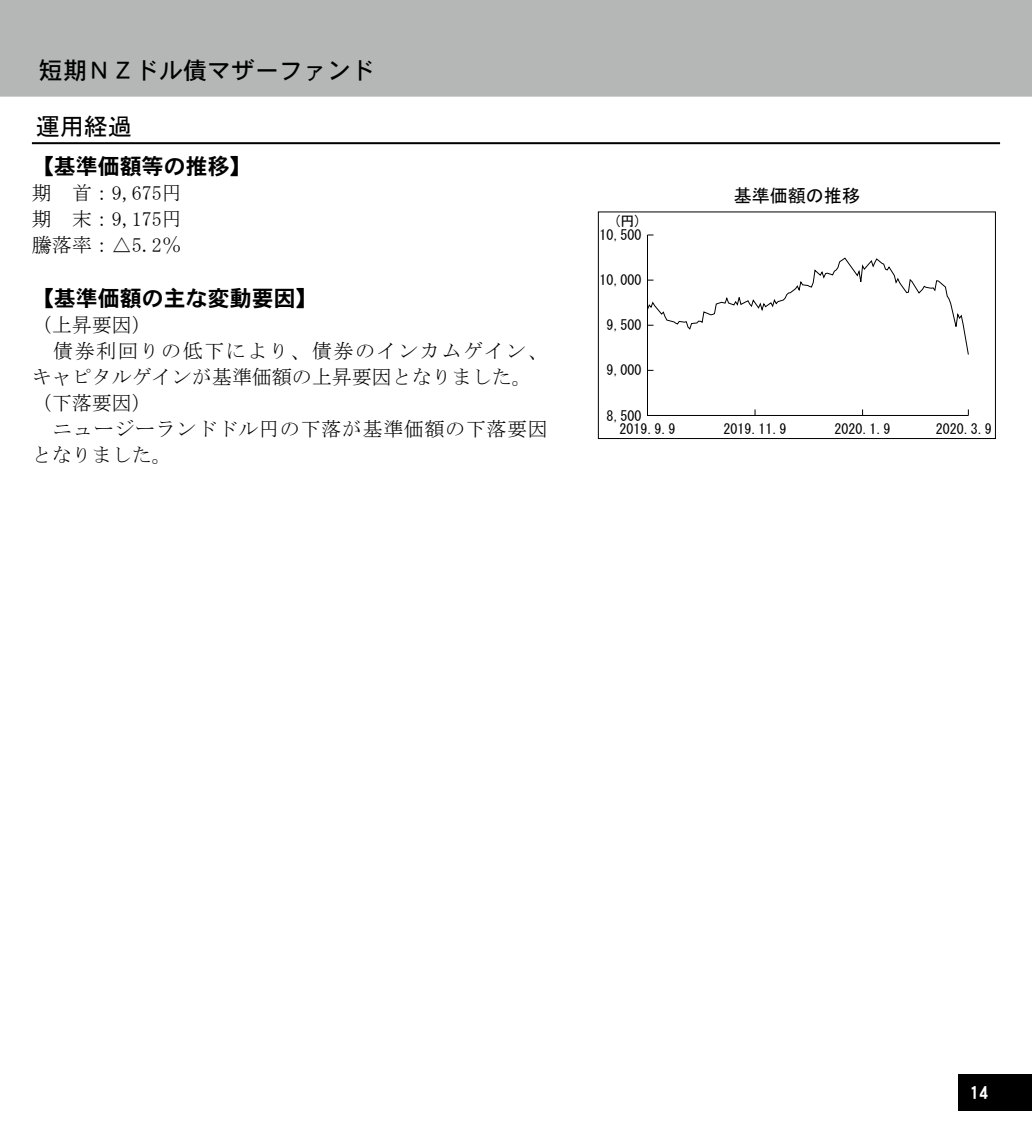
<style>
.page{position:relative;width:1032px;height:1134px;background:#fff}
.page>*{position:absolute;margin:0;border:0;box-sizing:border-box;transform-origin:0 0}
.t1{font:24px "DFHS Gothic W5 WIN RKSJ H";color:#000}
.t2{font:24px "MS Gothic";color:#000}
.t3{font:22px "DFHS Gothic W7 WIN RKSJ H";color:#000}
.t4{font:20px/26px "MS Mincho";letter-spacing:.035em;color:#000}
.t5{font:20px/26px "MS Mincho";letter-spacing:.015em;color:#000;text-align:justify}
.t6{font:18px "MS Gothic";color:#000}
.t7{font:18px "DFHS Gothic W7 WIN RKSJ H";color:#fff}
.t8{font:14px "MS Gothic";color:#000}
</style>
<div class="page">
<div style="left:958px;top:1074px;width:74px;height:37px;background:#000"></div>
<div style="left:0;top:0;width:1032px;height:97px;background:#b5b6b6"></div>
<hr style="left:32px;top:142px;width:968px;height:2px;background:#000">
<svg style="left:647px;top:234px;width:322px;height:182px"></svg>
<div style="left:598px;top:211px;width:398px;height:228px;border:1px solid #000"></div>
<p class="t1" style="left:39px;top:58px;width:338px">短期ＮＺドル債マザーファンド</p>
<p class="t2" style="left:36px;top:115px;width:98px">運用経過</p>
<p class="t3" style="left:32px;top:155px;width:222px">【基準価額等の推移】</p>
<p class="t5" style="left:32px;top:180px;width:152px">期　首：9,675円期　末：9,175円騰落率：△5.2％</p>
<p class="t3" style="left:32px;top:287px;width:288px">【基準価額の主な変動要因】</p>
<p class="t4" style="left:32px;top:312px;width:517px">（上昇要因）<br>　債券利回りの低下により、債券のインカムゲイン、キャピタルゲインが基準価額の上昇要因となりました。（下落要因）<br>　ニュージーランドドル円の下落が基準価額の下落要因となりました。</p>
<p class="t8" style="left:613px;top:214px;width:30px">(円)</p>
<p class="t8" style="left:599px;top:228px;width:44px">10,500</p>
<p class="t8" style="left:599px;top:273px;width:44px">10,000</p>
<p class="t8" style="left:606px;top:318px;width:37px">9,500</p>
<p class="t8" style="left:606px;top:363px;width:37px">9,000</p>
<p class="t6" style="left:734px;top:187px;width:128px">基準価額の推移</p>
<p class="t8" style="left:606px;top:408px;width:37px">8,500</p>
<p class="t8" style="left:619px;top:421px;width:58px">2019.9.9</p>
<p class="t8" style="left:723px;top:421px;width:65px">2019.11.9</p>
<p class="t8" style="left:834px;top:421px;width:58px">2020.1.9</p>
<p class="t8" style="left:936px;top:421px;width:58px">2020.3.9</p>
<p class="t7" style="left:970px;top:1084px;width:19px">14</p>
</div>
